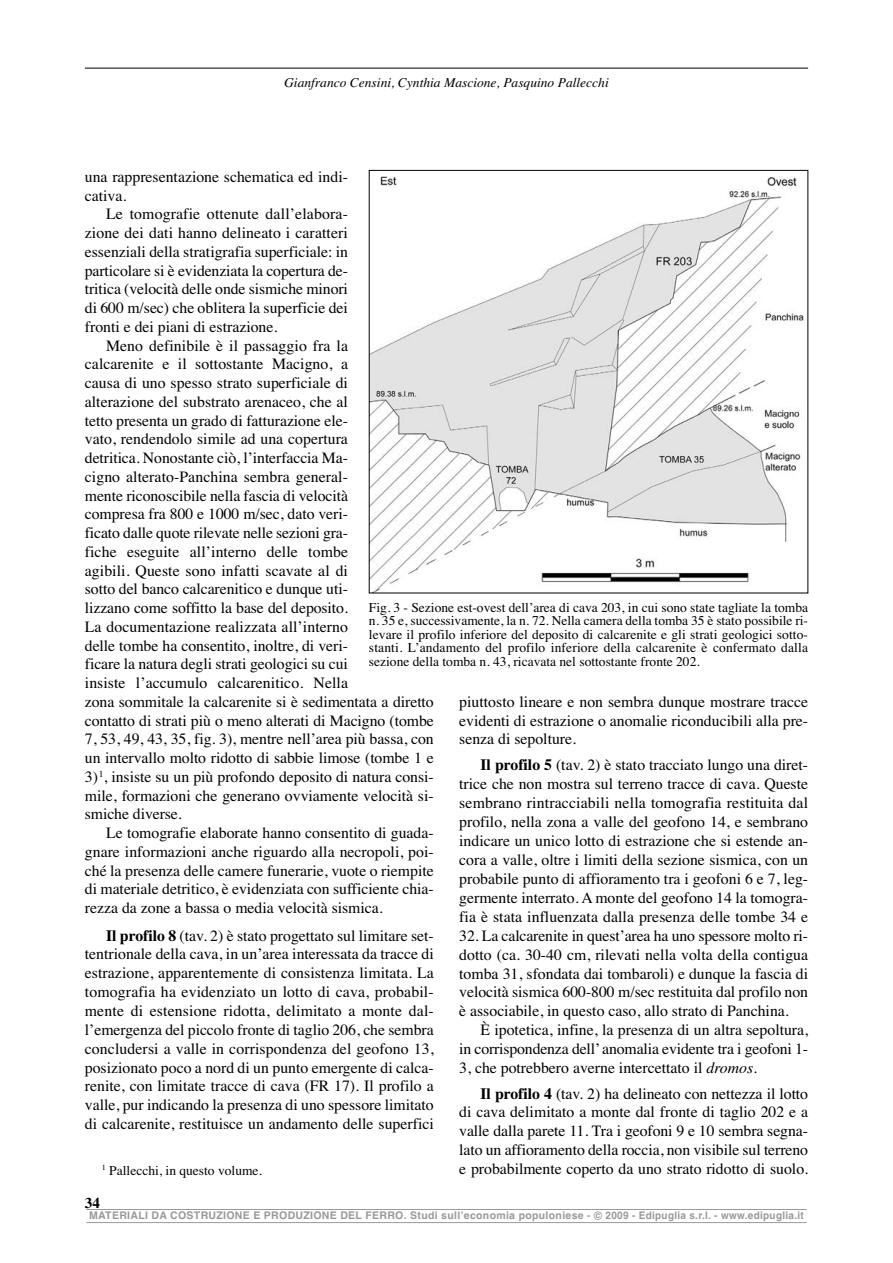
<style>
.page{position:relative;width:893px;height:1263px;background:#fff}
.page>*{position:absolute;margin:0;border:0;box-sizing:border-box;transform-origin:0 0}
.t1{font:15.75px/18.9px "Times";color:#000;text-align:justify}
.t2{font:700 15px "Times";color:#000}
.t3{font:13.5px/13.5px "Times";color:#000;text-align:justify}
.t4{font:italic 13.5px "Times";color:#000}
.t5{font:700 10.5px "Helvetica";letter-spacing:.03em;color:#999}
.s1{font-weight:700}
.s2{font-style:italic}
.s3{font-size:12px}
</style>
<div class="page">
<hr style="left:86px;top:1209px;width:720px;height:1px;background:#999">
<hr style="left:86px;top:1222px;width:720px;height:1px;background:#999">
<hr style="left:85px;top:68px;width:723px;height:1px;background:#000">
<img style="left:371px;top:176px;width:433px;height:415px">
<p class="t4" style="left:284px;top:77px;width:326px">Gianfranco Censini, Cynthia Mascione, Pasquino Pallecchi</p>
<p class="t1" style="left:85px;top:169px;width:264px">una rappresentazione schematica ed indi-</p>
<p class="t1" style="left:85px;top:187px;width:43px">cativa.</p>
<p class="t1" style="left:106px;top:206px;width:243px">Le tomografie ottenute dall’elabora-</p>
<p class="t1" style="left:85px;top:225px;width:264px">zione dei dati hanno delineato i caratteri</p>
<p class="t1" style="left:85px;top:244px;width:264px">essenziali della stratigrafia superficiale: in</p>
<p class="t1" style="left:85px;top:262px;width:264px">particolare si è evidenziata la copertura de-</p>
<p class="t1" style="left:85px;top:281px;width:264px">tritica (velocità delle onde sismiche minori</p>
<p class="t1" style="left:85px;top:300px;width:264px">di 600 m/sec) che oblitera la superficie dei</p>
<p class="t1" style="left:85px;top:319px;width:194px">fronti e dei piani di estrazione.</p>
<p class="t1" style="left:106px;top:337px;width:243px">Meno definibile è il passaggio fra la</p>
<p class="t1" style="left:85px;top:356px;width:264px">calcarenite e il sottostante Macigno, a</p>
<p class="t1" style="left:85px;top:375px;width:264px">causa di uno spesso strato superficiale di</p>
<p class="t1" style="left:85px;top:394px;width:265px">alterazione del substrato arenaceo, che al</p>
<p class="t1" style="left:85px;top:412px;width:264px">tetto presenta un grado di fatturazione ele-</p>
<p class="t1" style="left:85px;top:431px;width:264px">vato, rendendolo simile ad una copertura</p>
<p class="t1" style="left:85px;top:450px;width:264px">detritica. Nonostante ciò, l’interfaccia Ma-</p>
<p class="t1" style="left:85px;top:469px;width:264px">cigno alterato-Panchina sembra general-</p>
<p class="t1" style="left:85px;top:487px;width:265px">mente riconoscibile nella fascia di velocità</p>
<p class="t1" style="left:85px;top:506px;width:264px">compresa fra 800 e 1000 m/sec, dato veri-</p>
<p class="t1" style="left:85px;top:525px;width:264px">ficato dalle quote rilevate nelle sezioni gra-</p>
<p class="t1" style="left:85px;top:544px;width:264px">fiche eseguite all’interno delle tombe</p>
<p class="t1" style="left:85px;top:562px;width:264px">agibili. Queste sono infatti scavate al di</p>
<p class="t1" style="left:85px;top:581px;width:264px">sotto del banco calcarenitico e dunque uti-</p>
<p class="t1" style="left:85px;top:600px;width:264px">lizzano come soffitto la base del deposito.</p>
<p class="t1" style="left:85px;top:619px;width:264px">La documentazione realizzata all’interno</p>
<p class="t1" style="left:85px;top:637px;width:264px">delle tombe ha consentito, inoltre, di veri-</p>
<p class="t1" style="left:85px;top:656px;width:264px">ficare la natura degli strati geologici su cui</p>
<p class="t1" style="left:85px;top:675px;width:264px">insiste l’accumulo calcarenitico. Nella</p>
<p class="t1" style="left:85px;top:694px;width:350px">zona sommitale la calcarenite si è sedimentata a diretto</p>
<p class="t1" style="left:85px;top:712px;width:350px">contatto di strati più o meno alterati di Macigno (tombe</p>
<p class="t1" style="left:85px;top:731px;width:350px">7, 53, 49, 43, 35, fig. 3), mentre nell’area più bassa, con</p>
<p class="t1" style="left:85px;top:750px;width:350px">un intervallo molto ridotto di sabbie limose (tombe 1 e</p>
<p class="t1" style="left:85px;top:769px;width:350px">3)<sup>1</sup>, insiste su un più profondo deposito di natura consi-</p>
<p class="t1" style="left:85px;top:787px;width:350px">mile, formazioni che generano ovviamente velocità si-</p>
<p class="t1" style="left:85px;top:806px;width:98px">smiche diverse.</p>
<p class="t1" style="left:106px;top:825px;width:329px">Le tomografie elaborate hanno consentito di guada-</p>
<p class="t1" style="left:85px;top:844px;width:350px">gnare informazioni anche riguardo alla necropoli, poi-</p>
<p class="t1" style="left:85px;top:862px;width:350px">ché la presenza delle camere funerarie, vuote o riempite</p>
<p class="t1" style="left:85px;top:881px;width:350px">di materiale detritico, è evidenziata con sufficiente chia-</p>
<p class="t1" style="left:85px;top:900px;width:299px">rezza da zone a bassa o media velocità sismica.</p>
<p class="t1" style="left:85px;top:927px;width:350px;text-indent:21px"><span class="s1">Il profilo 8</span> (tav. 2) è stato progettato sul limitare set&shy;tentrionale della cava, in un’area interessata da tracce di estrazione, apparentemente di consistenza limitata. La tomografia ha evidenziato un lotto di cava, probabil&shy;mente di estensione ridotta, delimitato a monte dal&shy;l’emergenza del piccolo fronte di taglio 206, che sembra concludersi a valle in corrispondenza del geofono 13, posizionato poco a nord di un punto emergente di calca&shy;renite, con limitate tracce di cava (FR 17). Il profilo a valle, pur indicando la presenza di uno spessore limitato di calcarenite, restituisce un andamento delle superfici</p>
<p class="t3" style="left:369px;top:602px;width:440px">Fig. 3 - Sezione est-ovest dell’area di cava 203, in cui sono state tagliate la tomba n. 35 e, successivamente, la n. 72. Nella camera della tomba 35 è stato possibile ri&shy;levare il profilo inferiore del deposito di calcarenite e gli strati geologici sotto&shy;stanti. L’andamento del profilo inferiore della calcarenite è confermato dalla sezione della tomba n. 43, ricavata nel sottostante fronte 202.</p>
<p class="t1" style="left:459px;top:693px;width:350px">piuttosto lineare e non sembra dunque mostrare tracce evidenti di estrazione o anomalie riconducibili alla pre&shy;senza di sepolture.</p>
<p class="t1" style="left:459px;top:756px;width:350px;text-indent:21px"><span class="s1">Il profilo 5</span> (tav. 2) è stato tracciato lungo una diret&shy;trice che non mostra sul terreno tracce di cava. Queste sembrano rintracciabili nella tomografia restituita dal profilo, nella zona a valle del geofono 14, e sembrano indicare un unico lotto di estrazione che si estende an&shy;cora a valle, oltre i limiti della sezione sismica, con un probabile punto di affioramento tra i geofoni 6 e 7, leg&shy;germente interrato. A monte del geofono 14 la tomogra&shy;fia è stata influenzata dalla presenza delle tombe 34 e</p>
<p class="t1" style="left:459px;top:927px;width:350px">32. La calcarenite in quest’area ha uno spessore molto ri-</p>
<p class="t1" style="left:459px;top:946px;width:350px">dotto (ca. 30-40 cm, rilevati nella volta della contigua</p>
<p class="t1" style="left:459px;top:965px;width:350px">tomba 31, sfondata dai tombaroli) e dunque la fascia di</p>
<p class="t1" style="left:459px;top:984px;width:350px">velocità sismica 600-800 m/sec restituita dal profilo non</p>
<p class="t1" style="left:459px;top:1003px;width:331px">è associabile, in questo caso, allo strato di Panchina.</p>
<p class="t1" style="left:480px;top:1022px;width:329px">È ipotetica, infine, la presenza di un altra sepoltura,</p>
<p class="t1" style="left:459px;top:1041px;width:350px">in corrispondenza dell’ anomalia evidente tra i geofoni 1-</p>
<p class="t1" style="left:459px;top:1060px;width:299px">3, che potrebbero averne intercettato il <span class="s2">dromos</span>.</p>
<p class="t1" style="left:459px;top:1085px;width:350px;text-indent:21px"><span class="s1">Il profilo 4</span> (tav. 2) ha delineato con nettezza il lotto di cava delimitato a monte dal fronte di taglio 202 e a valle dalla parete 11. Tra i geofoni 9 e 10 sembra segna&shy;lato un affioramento della roccia, non visibile sul terreno e probabilmente coperto da uno strato ridotto di suolo.</p>
<p class="t3" style="left:102px;top:1164px;width:162px"><sup>1</sup> Pallecchi, in questo volume.</p>
<p class="t2" style="left:85px;top:1198px;width:17px">34</p>
<p class="t5" style="left:89px;top:1212px;width:716px">MATERIALI DA COSTRUZIONE E PRODUZIONE DEL FERRO. Studi sullʼeconomia populoniese - <span class="s3">©</span> 2009 - Edipuglia s.r.l. - www.edipuglia.it</p>
</div>
